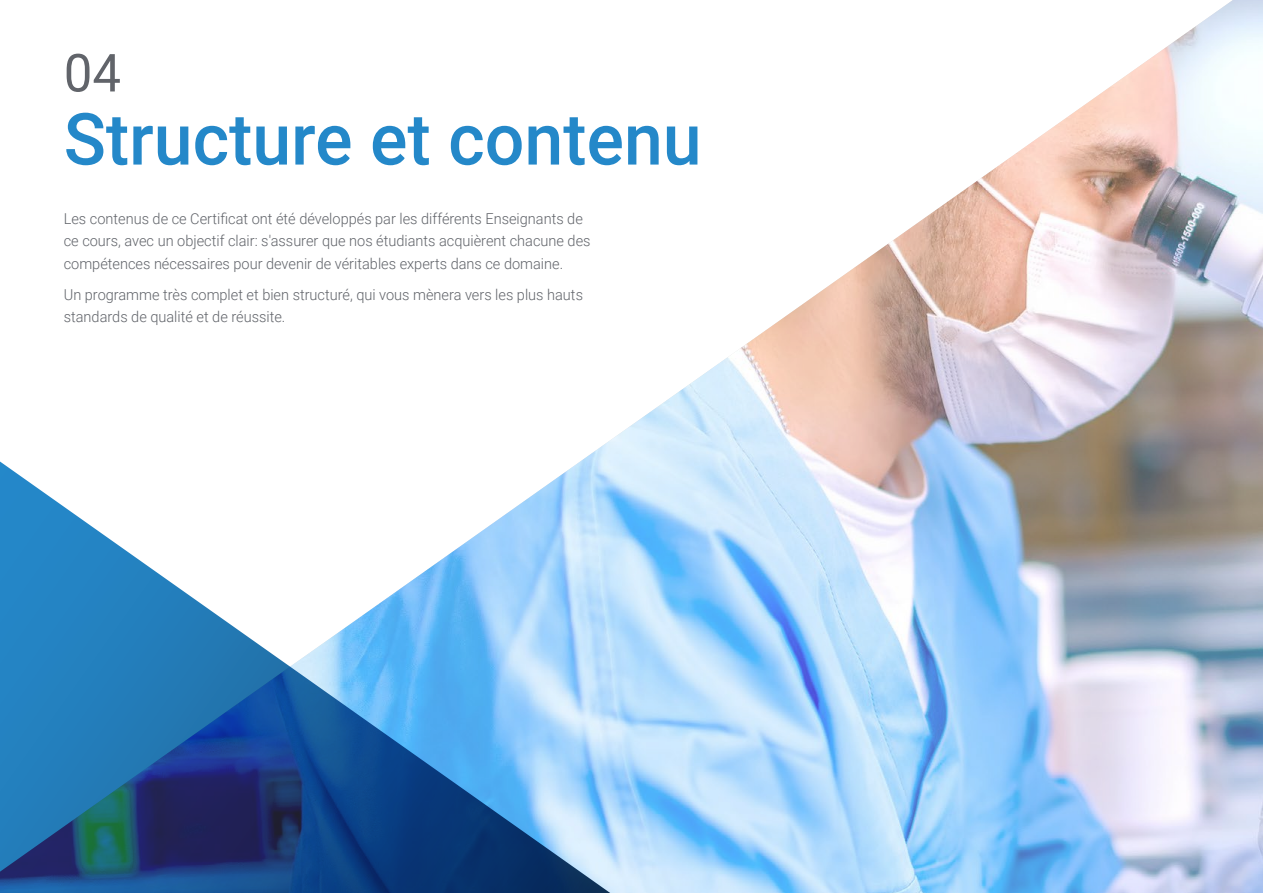
<style>
.page{position:relative;width:1263px;height:893px;background:#fff}
.page>*{position:absolute;margin:0;border:0;box-sizing:border-box;transform-origin:0 0}
.t1{font:500 72px "Roboto";color:#2488c9}
.t2{font:52.5px "Roboto";color:#61646a}
.t3{font:300 15px/22.5px "Roboto";color:#61646a}
</style>
<div class="page">
<img style="left:602px;top:0;width:661px;height:893px">
<svg style="left:0;top:446px;width:640px;height:447px"></svg>
<h2 class="t2" style="left:64px;top:36px;width:59px">04</h2>
<h1 class="t1" style="left:64px;top:89px;width:639px">Structure et contenu</h1>
<p class="t3" style="left:64px;top:207px;width:528px">Les contenus de ce Certificat ont été développés par les différents Enseignants de ce cours, avec un objectif clair: s'assurer que nos étudiants acquièrent chacune des compétences nécessaires pour devenir de véritables experts dans ce domaine.</p>
<p class="t3" style="left:64px;top:283px;width:521px">Un programme très complet et bien structuré, qui vous mènera vers les plus hauts standards de qualité et de réussite.</p>
</div>
